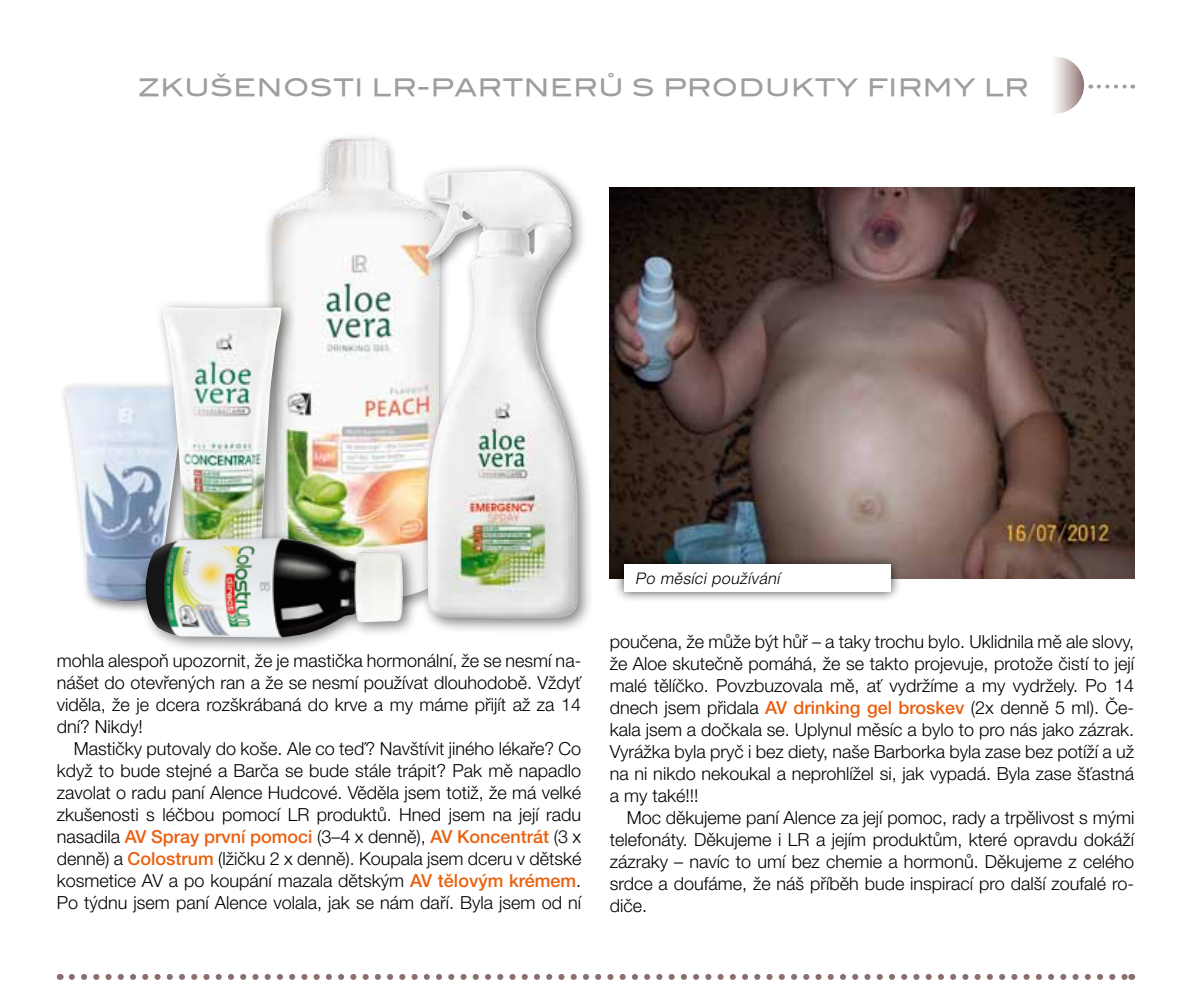
<style>
.page{position:relative;width:1191px;height:1000px;background:#fff}
.page>*{position:absolute;margin:0;border:0;box-sizing:border-box;transform-origin:0 0}
.t1{font:24px "Blair Md ITCTT Medium";letter-spacing:.03em;color:#9c9e9f}
.t2{font:300 18px/22px "Helvetica Neue LT Pro";color:#000;text-align:justify}
.t3{font:italic 300 16px "Helvetica Neue LT Pro";color:#000}
.s1{font-weight:500;color:#e9600f}
</style>
<div class="page">
<svg style="left:1098px;top:85px;width:35px;height:4px"></svg>
<svg style="left:1027px;top:57px;width:57px;height:56px"></svg>
<img style="left:609px;top:187px;width:525px;height:391px">
<div style="left:59px;top:380px;width:144px;height:235px;background:#000;opacity:.5"></div>
<img style="left:64px;top:385px;width:91px;height:216px">
<div style="left:263px;top:133px;width:188px;height:484px;background:#000;opacity:.4"></div>
<img style="left:271px;top:138px;width:170px;height:392px">
<div style="left:155px;top:299px;width:142px;height:310px;background:#000;opacity:.5"></div>
<img style="left:162px;top:307px;width:120px;height:223px">
<div style="left:418px;top:163px;width:176px;height:472px;background:#000;opacity:.5"></div>
<img style="left:425px;top:171px;width:153px;height:447px">
<div style="left:137px;top:530px;width:282px;height:124px;background:#000;opacity:.5"></div>
<img style="left:146px;top:537px;width:257px;height:100px">
<div style="left:613px;top:554px;width:288px;height:49px;background:#000;opacity:.75"></div>
<div style="left:624px;top:565px;width:266px;height:27px;background:#fff"></div>
<svg style="left:72px;top:974px;width:1053px;height:6px"></svg>
<h1 class="t1" style="left:139px;top:68px;width:140px">ZKUŠENOSTI</h1>
<h1 class="t1" style="left:372px;top:68px;width:83px">LR-PARTN</h1>
<h1 class="t1" style="left:550px;top:68px;width:139px">ERŮ S PROD</h1>
<h1 class="t1" style="left:765px;top:68px;width:123px">UKTY FIRM</h1>
<h1 class="t1" style="left:953px;top:68px;width:52px">Y LR</h1>
<p class="t2" style="left:57px;top:649px;width:526px">mohla alespoň upozornit, že je mastička hormonální, že se nesmí na&shy;nášet do otevřených ran a že se nesmí používat dlouhodobě. Vždyť viděla, že je dcera rozškrábaná do krve a my máme přijít až za 14 dní? Nikdy!</p>
<p class="t2" style="left:57px;top:737px;width:526px;text-indent:17px">Mastičky putovaly do koše. Ale co teď? Navštívit jiného lékaře? Co když to bude stejné a Barča se bude stále trápit? Pak mě napadlo zavolat o radu paní Alence Hudcové. Věděla jsem totiž, že má velké zkušenosti s léčbou pomocí LR produktů. Hned jsem na její radu nasadila <span class="s1">AV Spray první pomoci</span> (3–4 x denně), <span class="s1">AV Koncentrát</span> (3 x denně) a <span class="s1">Colostrum</span> (lžičku 2 x denně). Koupala jsem dceru v dětské kosmetice AV a po koupání mazala dětským <span class="s1">AV tělovým krémem</span>.<br>Po týdnu jsem paní Alence volala, jak se nám daří. Byla jsem od ní</p>
<p class="t3" style="left:635px;top:569px;width:146px">Po měsíci používání</p>
<p class="t2" style="left:609px;top:630px;width:526px">poučena, že může být hůř – a taky trochu bylo. Uklidnila mě ale slovy, že Aloe skutečně pomáhá, že se takto projevuje, protože čistí to její malé tělíčko. Povzbuzovala mě, ať vydržíme a my vydržely. Po 14 dnech jsem přidala <span class="s1">AV drinking gel broskev</span> (2x denně 5 ml). Če&shy;kala jsem a dočkala se. Uplynul měsíc a bylo to pro nás jako zázrak.<br>Vyrážka byla pryč i bez diety, naše Barborka byla zase bez potíží a už na ni nikdo nekoukal a neprohlížel si, jak vypadá. Byla zase šťastná a my také!!!</p>
<p class="t2" style="left:609px;top:806px;width:526px;text-indent:17px">Moc děkujeme paní Alence za její pomoc, rady a trpělivost s mými telefonáty. Děkujeme i LR a jejím produktům, které opravdu dokáží zázraky – navíc to umí bez chemie a hormonů. Děkujeme z celého srdce a doufáme, že náš příběh bude inspirací pro další zoufalé ro&shy;diče.</p>
</div>
